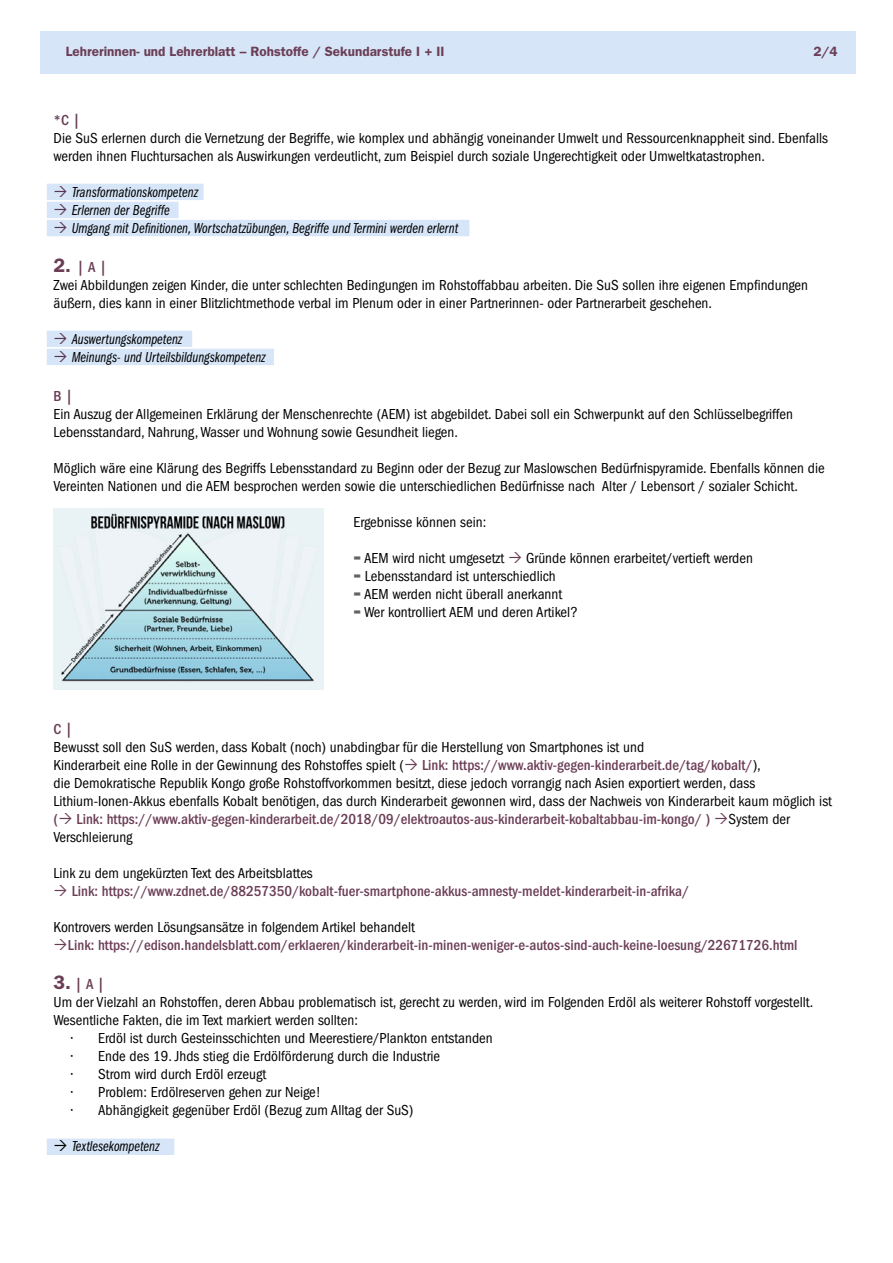
<style>
.page{position:relative;width:893px;height:1263px;background:#fff}
.page>*{position:absolute;margin:0;border:0;box-sizing:border-box;transform-origin:0 0}
.t1{font:condensed 15px/18px "Franklin Gothic";color:#000}
.t2{font:500 condensed 15px "Franklin Gothic";color:#6b3e56}
.t3{font:15px/18px "Franklin Gothic Book Cmpr Ital";color:#000}
.t4{font:500 condensed 15px "ITC Franklin Gothic Std";color:#6b3e56}
.t5{font:600 13.5px "ITC Franklin Gothic Std";color:#6b3e56}
.s1{font-weight:600;font-stretch:normal;font-size:19.5px}
.s2{font-weight:500;color:#6b3e56}
</style>
<div class="page">
<img style="left:54px;top:509px;width:270px;height:180px">
<div style="left:40px;top:31px;width:816px;height:42px;background:#d6e5f7"></div>
<div style="left:47px;top:184px;width:157px;height:16px;background:#d6e5f7"></div>
<div style="left:47px;top:331px;width:145px;height:16px;background:#d6e5f7"></div>
<div style="left:47px;top:1138px;width:127px;height:17px;background:#d6e5f7;border:2px solid #d6e5f7"></div>
<div style="left:47px;top:349px;width:227px;height:16px;background:#d6e5f7"></div>
<div style="left:47px;top:202px;width:132px;height:16px;background:#d6e5f7"></div>
<div style="left:47px;top:220px;width:422px;height:16px;background:#d6e5f7"></div>
<svg style="left:55px;top:1140px;width:12px;height:1px"></svg>
<p class="t5" style="left:66px;top:43px;width:380px">Lehrerinnen- und Lehrerblatt – Rohstoffe / Sekundarstufe I + II</p>
<p class="t5" style="left:813px;top:43px;width:26px">2/4</p>
<p class="t2" style="left:54px;top:112px;width:28px">*C |</p>
<p class="t1" style="left:54px;top:129px;width:776px">Die SuS erlernen durch die Vernetzung der Begriffe, wie komplex und abhängig voneinander Umwelt und Ressourcenknappheit sind. Ebenfalls werden ihnen Fluchtursachen als Auswirkungen verdeutlicht, zum Beispiel durch soziale Ungerechtigkeit oder Umweltkatastrophen.</p>
<p class="t3" style="left:72px;top:184px;width:388px">Transformationskompetenz<br>Erlernen der Begriffe<br>Umgang mit Definitionen, Wortschatzübungen, Begriffe und Termini werden erlernt</p>
<p class="t4" style="left:54px;top:259px;width:55px"><span class="s1">2.</span> | A |</p>
<p class="t1" style="left:54px;top:276px;width:756px">Zwei Abbildungen zeigen Kinder, die unter schlechten Bedingungen im Rohstoffabbau arbeiten. Die SuS sollen ihre eigenen Empfindungen äußern, dies kann in einer Blitzlichtmethode verbal im Plenum oder in einer Partnerinnen- oder Partnerarbeit geschehen.</p>
<p class="t3" style="left:72px;top:331px;width:196px">Auswertungskompetenz<br>Meinungs- und Urteilsbildungskompetenz</p>
<p class="t4" style="left:54px;top:388px;width:21px">B |</p>
<p class="t1" style="left:54px;top:405px;width:741px">Ein Auszug der Allgemeinen Erklärung der Menschenrechte (AEM) ist abgebildet. Dabei soll ein Schwerpunkt auf den Schlüsselbegriffen<br>Lebensstandard, Nahrung, Wasser und Wohnung sowie Gesundheit liegen.</p>
<p class="t1" style="left:54px;top:459px;width:773px">Möglich wäre eine Klärung des Begriffs Lebensstandard zu Beginn oder der Bezug zur Maslowschen Bedürfnispyramide. Ebenfalls können die<br>Vereinten Nationen und die AEM besprochen werden sowie die unterschiedlichen Bedürfnisse nach Alter / Lebensort / sozialer Schicht.</p>
<p class="t1" style="left:353px;top:513px;width:134px">Ergebnisse können sein:</p>
<p class="t1" style="left:353px;top:549px;width:152px">= AEM wird nicht umgesetzt</p>
<p class="t1" style="left:353px;top:549px;width:401px;text-indent:173px">Gründe können erarbeitet/vertieft werden = Lebensstandard ist unterschiedlich<br>= AEM werden nicht überall anerkannt<br>= Wer kontrolliert AEM und deren Artikel?</p>
<p class="t2" style="left:54px;top:721px;width:21px">C |</p>
<p class="t1" style="left:54px;top:738px;width:780px">Bewusst soll den SuS werden, dass Kobalt (noch) unabdingbar für die Herstellung von Smartphones ist und<br>Kinderarbeit eine Rolle in der Gewinnung des Rohstoffes spielt ( <span class="s2">Link: https://www.aktiv-gegen-kinderarbeit.de/tag/kobalt/</span>),<br>die Demokratische Republik Kongo große Rohstoffvorkommen besitzt, diese jedoch vorrangig nach Asien exportiert werden, dass Lithium-Ionen-Akkus ebenfalls Kobalt benötigen, das durch Kinderarbeit gewonnen wird, dass der Nachweis von Kinderarbeit kaum möglich ist <span class="s2">( Link: https://www.aktiv-gegen-kinderarbeit.de/2018/09/elektroautos-aus-kinderarbeit-kobaltabbau-im-kongo/ )</span> System der Verschleierung</p>
<p class="t1" style="left:54px;top:864px;width:261px">Link zu dem ungekürzten Text des Arbeitsblattes</p>
<p class="t2" style="left:72px;top:883px;width:619px">Link: https://www.zdnet.de/88257350/kobalt-fuer-smartphone-akkus-amnesty-meldet-kinderarbeit-in-afrika/</p>
<p class="t1" style="left:54px;top:918px;width:363px">Kontrovers werden Lösungsansätze in folgendem Artikel behandelt</p>
<p class="t2" style="left:68px;top:937px;width:731px">Link: https://edison.handelsblatt.com/erklaeren/kinderarbeit-in-minen-weniger-e-autos-sind-auch-keine-loesung/22671726.html</p>
<p class="t4" style="left:54px;top:976px;width:53px"><span class="s1">3.</span> | A |</p>
<p class="t1" style="left:54px;top:993px;width:761px">Um der Vielzahl an Rohstoffen, deren Abbau problematisch ist, gerecht zu werden, wird im Folgenden Erdöl als weiterer Rohstoff vorgestellt.<br>Wesentliche Fakten, die im Text markiert werden sollten:</p>
<p class="t1" style="left:71px;top:1029px;width:423px">• Erdöl ist durch Gesteinsschichten und Meerestiere/Plankton entstanden</p>
<p class="t1" style="left:71px;top:1047px;width:370px">• Ende des 19. Jhds stieg die Erdölförderung durch die Industrie</p>
<p class="t1" style="left:71px;top:1065px;width:196px">• Strom wird durch Erdöl erzeugt</p>
<p class="t1" style="left:71px;top:1083px;width:251px">• Problem: Erdölreserven gehen zur Neige!</p>
<p class="t1" style="left:71px;top:1101px;width:344px">• Abhängigkeit gegenüber Erdöl (Bezug zum Alltag der SuS)</p>
<p class="t3" style="left:72px;top:1138px;width:90px">Textlesekompetenz</p>
</div>
